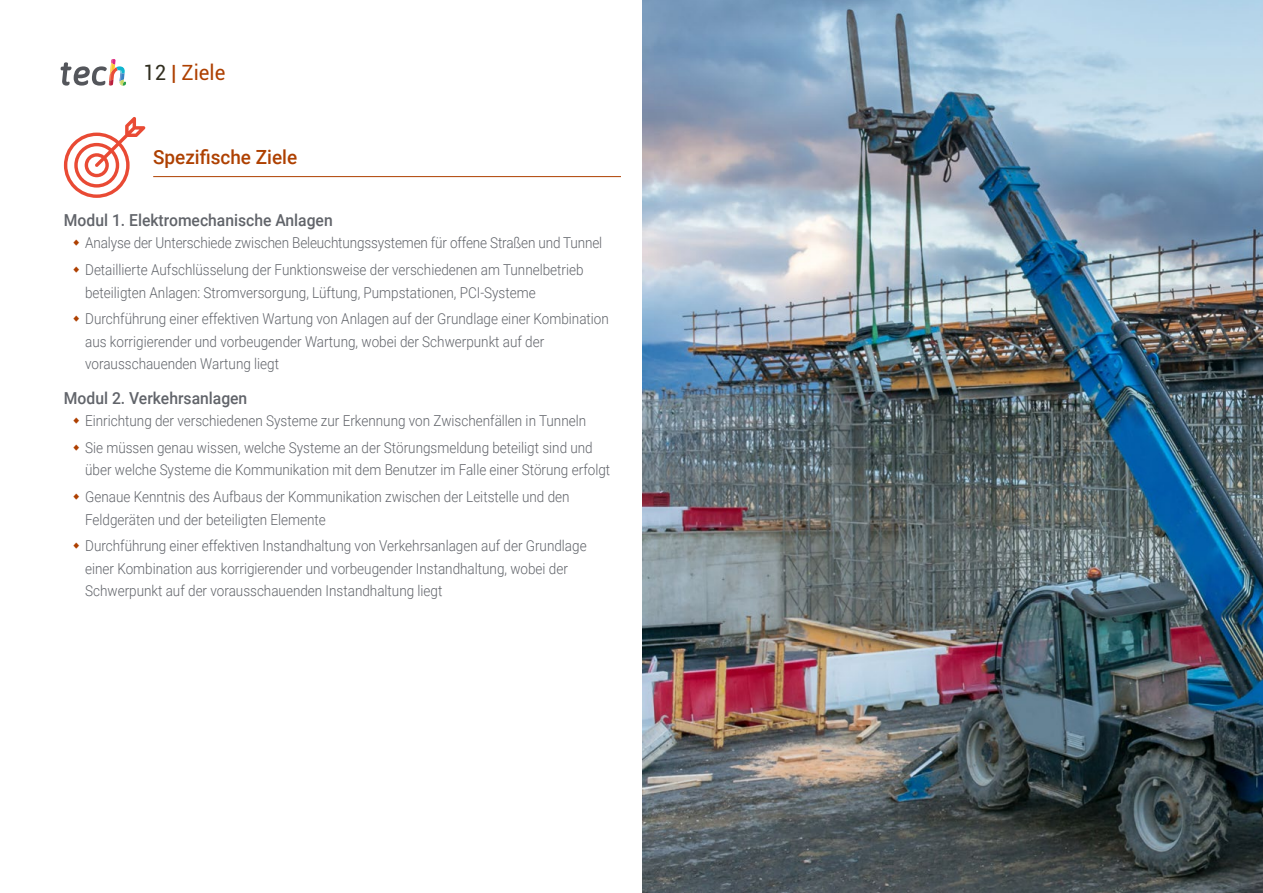
<style>
.page{position:relative;width:1263px;height:893px;background:#fff}
.page>*{position:absolute;margin:0;border:0;box-sizing:border-box;transform-origin:0 0}
.t1{font:21px "Roboto";color:#ae4000}
.t2{font:500 19.5px "Roboto";color:#ae4000}
.t3{font:500 16.5px "Roboto";color:#61646a;scale:.95 1}
.t4{font:300 15px/26.7px "Roboto";color:#61646a;scale:.9 1}
.s1{color:#312e20}
</style>
<div class="page">
<svg style="left:61px;top:59px;width:65px;height:27px"></svg>
<hr style="left:153px;top:176px;width:468px;height:1px;background:#ae4000">
<svg style="left:64px;top:117px;width:81px;height:81px"></svg>
<img style="left:642px;top:0;width:621px;height:893px">
<h1 class="t1" style="left:144px;top:57px;width:83px"><span class="s1">12</span> | Ziele</h1>
<h2 class="t2" style="left:153px;top:144px;width:145px">Spezifische Ziele</h2>
<p class="t3" style="left:64px;top:209px;width:284px">Modul 1. Elektromechanische Anlagen</p>
<p class="t4" style="left:85px;top:229px;width:576px">Analyse der Unterschiede zwischen Beleuchtungssystemen für offene Straßen und Tunnel<br>Detaillierte Aufschlüsselung der Funktionsweise der verschiedenen am Tunnelbetrieb</p>
<p class="t4" style="left:85px;top:278px;width:583px">beteiligten Anlagen: Stromversorgung, Lüftung, Pumpstationen, PCI-Systeme<br>Durchführung einer effektiven Wartung von Anlagen auf der Grundlage einer Kombination</p>
<p class="t4" style="left:85px;top:330px;width:512px;line-height:22.5px">aus korrigierender und vorbeugender Wartung, wobei der Schwerpunkt auf der vorausschauenden Wartung liegt</p>
<p class="t3" style="left:64px;top:386px;width:195px">Modul 2. Verkehrsanlagen</p>
<p class="t4" style="left:85px;top:407px;width:565px">Einrichtung der verschiedenen Systeme zur Erkennung von Zwischenfällen in Tunneln<br>Sie müssen genau wissen, welche Systeme an der Störungsmeldung beteiligt sind und</p>
<p class="t4" style="left:85px;top:456px;width:585px">über welche Systeme die Kommunikation mit dem Benutzer im Falle einer Störung erfolgt<br>Genaue Kenntnis des Aufbaus der Kommunikation zwischen der Leitstelle und den</p>
<p class="t4" style="left:85px;top:505px;width:559px">Feldgeräten und der beteiligten Elemente<br>Durchführung einer effektiven Instandhaltung von Verkehrsanlagen auf der Grundlage</p>
<p class="t4" style="left:85px;top:557px;width:538px;line-height:22.5px">einer Kombination aus korrigierender und vorbeugender Instandhaltung, wobei der<br>Schwerpunkt auf der vorausschauenden Instandhaltung liegt</p>
</div>
